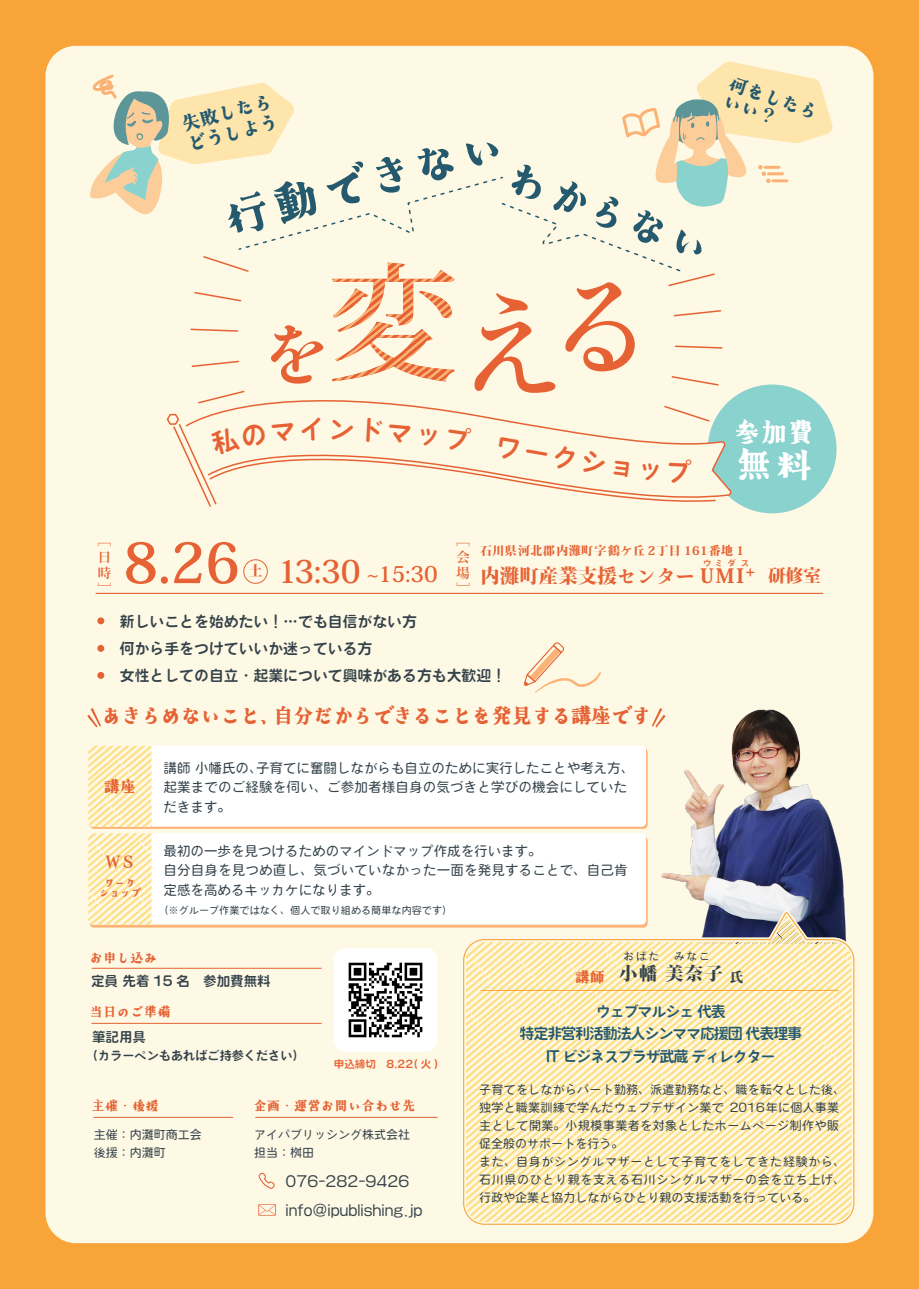
<style>
.page{position:relative;width:919px;height:1289px;background:#fff}
.page>*{position:absolute;margin:0;border:0;box-sizing:border-box;transform-origin:0 0}
.t1{font:500 114.75px "Ryo Disp Plus N";color:#e66234}
.t2{font:700 55.5px "Ryo Disp Plus N";color:#e66234}
.t3{font:45.6px "aosagi";color:#255a6e}
.t4{font:41.25px "aosagi";color:#255a6e}
.t5{font:36px "aosagi";color:#fff}
.t6{font:27px "aosagi";color:#fff}
.t7{font:700 21.75px "Ryo Disp Plus N";color:#e66234}
.t8{font:21.45px "aosagi";letter-spacing:-.075em;color:#e66234}
.t9{font:800 19.5px "Ryo Disp Plus N";color:#e66234}
.t10{font:19.5px/21px "aosagi";color:#255a6e}
.t11{font:800 18px "Ryo Disp Plus N";color:#35434b}
.t12{font:16.5px "aosagi";color:#e66234}
.t13{font:15px/22.5px "VDL V7 Maru Gothic Bold";letter-spacing:-.075em;color:#255a6e;text-align:center}
.t14{font:15px/28.5px "VDL V7 Maru Gothic Medium";color:#35434b}
.t15{font:14.85px/27px "VDL V7 Maru Gothic Bold";color:#35434b}
.t16{font:800 14.1px "Ryo Disp Plus N";color:#e66234}
.t17{font:13.5px/19.5px "VDL V7 Maru Gothic Medium";color:#35434b}
.t18{font:13.5px "aosagi";color:#e66234}
.t19{font:13.5px "VDL V7 Maru Gothic Bold";color:#35434b}
.t20{font:700 13.5px/16.2px "Ryo Disp Plus N";color:#e66234;text-align:justify}
.t21{font:12.15px "VDL V7 Maru Gothic Bold";color:#35434b}
.t22{font:12px/18px "VDL V7 Maru Gothic Medium";letter-spacing:.02em;color:#35434b}
.t23{font:12px/18px "VDL V7 Maru Gothic Medium";color:#35434b}
.t24{font:800 12px "Ryo Disp Plus N";letter-spacing:.025em;color:#e66234}
.t25{font:10.5px "VDL V7 Maru Gothic Bold";color:#e66234}
.t26{font:10.5px/10.5px "aosagi";color:#e66234;text-align:center}
.t27{font:10.5px "VDL V7 Maru Gothic Medium";letter-spacing:.2em;color:#35434b}
.t28{font:10.2px "VDL V7 Maru Gothic Medium";color:#35434b}
.t29{font:8.1px "VDL V7 Maru Gothic Bold";color:#e66234;scale:1.11 1}
.s1{font-weight:700;font-size:67.65px}
.s2{font-size:127.5px}
.s3{font-size:31.5px}
.s4{font-size:17.55px}
.s5{font-family:"Koz Go Pr 6 N"}
.s6{font-size:13.5px}
</style>
<div class="page">
<div style="left:0;top:0;width:918px;height:1288px;background:#f9a439"></div>
<div style="left:45px;top:46px;width:828px;height:1197px;background:#fef9e5;border-radius:30px"></div>
<div style="left:90px;top:748px;width:557px;height:80px;background:#fde7d4;border-radius:4px"></div>
<svg style="left:90px;top:836px;width:557px;height:91px"></svg>
<img style="left:630px;top:677px;width:244px;height:266px">
<div style="left:243px;top:559px;width:25px;height:24px;border:1px solid #e66234;border-radius:50%"></div>
<svg style="left:459px;top:907px;width:399px;height:300px"></svg>
<svg style="left:462px;top:911px;width:392px;height:314px"></svg>
<div style="left:88px;top:745px;width:558px;height:81px;background:#fff;border-radius:4px"></div>
<div style="left:88px;top:833px;width:558px;height:91px;background:#fff;border-radius:4px"></div>
<svg style="left:88px;top:745px;width:63px;height:81px;background:#feedbd"></svg>
<svg style="left:88px;top:833px;width:63px;height:91px;background:#feedbd"></svg>
<div style="left:334px;top:948px;width:103px;height:103px;background:#fff;border-radius:11px"></div>
<img style="left:348px;top:962px;width:75px;height:76px">
<hr style="left:96px;top:593px;width:726px;height:1px;background:#e66234">
<hr style="left:481px;top:990px;width:357px;height:1px;background:#f9a439">
<div style="left:97px;top:617px;width:7px;height:7px;background:#e66234;border-radius:50%"></div>
<div style="left:97px;top:645px;width:7px;height:7px;background:#e66234;border-radius:50%"></div>
<div style="left:97px;top:672px;width:7px;height:7px;background:#e66234;border-radius:50%"></div>
<hr style="left:92px;top:967px;width:229px;height:1px;background:#e66234">
<hr style="left:92px;top:1022px;width:229px;height:1px;background:#e66234">
<hr style="left:94px;top:1116px;width:139px;height:1px;background:#e66234">
<hr style="left:256px;top:1116px;width:181px;height:1px;background:#e66234">
<svg style="left:524px;top:642px;width:77px;height:51px"></svg>
<svg style="left:258px;top:1172px;width:17px;height:16px"></svg>
<svg style="left:258px;top:1204px;width:18px;height:11px"></svg>
<svg style="left:651px;top:708px;width:14px;height:19px"></svg>
<svg style="left:87px;top:708px;width:14px;height:19px"></svg>
<svg style="left:90px;top:61px;width:743px;height:447px"></svg>
<h3 class="t10" style="left:179px;top:115px;width:95px;rotate:-15deg">失敗したらどうしよう</h3>
<h3 class="t3" style="left:218px;top:193px;width:290px;rotate:-15deg">行動できない</h3>
<h3 class="t4" style="left:518px;top:151px;width:215px;rotate:21deg">わからない</h3>
<h1 class="t1" style="left:261px;top:262px;width:401px"><span class="s1">を</span><span class="s2">変</span>える</h1>
<h3 class="t10" style="left:731px;top:75px;width:95px;line-height:17.9px;rotate:18deg">何をしたらいい？</h3>
<h3 class="t6" style="left:733px;top:416px;width:82px">参加費</h3>
<h3 class="t5" style="left:736px;top:443px;width:77px">無料</h3>
<h2 class="t2" style="left:123px;top:527px;width:118px">8.26</h2>
<p class="t20" style="left:98px;top:532px;width:15px">［日時］</p>
<p class="t20" style="left:456px;top:532px;width:15px">［会場］</p>
<p class="t16" style="left:248px;top:561px;width:16px">土</p>
<h3 class="t7" style="left:278px;top:560px;width:161px"><span class="s3">13:30</span> ~15:30</h3>
<p class="t24" style="left:480px;top:542px;width:265px">石川県河北郡内灘町字鶴ケ丘 2丁目 161番地 1</p>
<p class="t29" style="left:702px;top:557px;width:44px">ウミダス</p>
<h3 class="t9" style="left:480px;top:562px;width:342px">内灘町産業支援センター UMI<sup>＋　</sup> <span class="s4">研修室</span></h3>
<p class="t15" style="left:120px;top:607px;width:388px">新しいことを始めたい！…でも自信がない方<br>何から手をつけていいか迷っている方<br>女性としての自立・起業について興味がある方も大歓迎！</p>
<h3 class="t8" style="left:101px;top:703px;width:552px">あきらめないこと、自分だからできることを発見する講座です</h3>
<h3 class="t12" style="left:103px;top:776px;width:34px">講座</h3>
<h3 class="t12" style="left:105px;top:852px;width:32px">WS</h3>
<p class="t26" style="left:99px;top:877px;width:43px">ワークショップ</p>
<p class="t17" style="left:163px;top:757px;width:472px">講師 小幡氏の、子育てに奮闘しながらも自立のために実行したことや考え方、起業までのご経験を伺い、ご参加者様自身の気づきと学びの機会にしていただきます。</p>
<p class="t17" style="left:163px;top:839px;width:465px">最初の一歩を見つけるためのマインドマップ作成を行います。<br>自分自身を見つめ直し、気づいていなかった一面を発見することで、自己肯定感を高めるキッカケになります。</p>
<p class="t28" style="left:158px;top:903px;width:295px">（<span class="s5">※</span>グループ作業ではなく、個人で取り組める簡単な内容です）</p>
<p class="t18" style="left:90px;top:950px;width:69px">お申し込み</p>
<p class="t19" style="left:91px;top:971px;width:181px">定員 先着 15 名　参加費無料</p>
<p class="t18" style="left:90px;top:1004px;width:83px">当日のご準備</p>
<p class="t19" style="left:92px;top:1027px;width:56px">筆記用具</p>
<p class="t21" style="left:86px;top:1046px;width:220px">（カラーペンもあればご持参ください）</p>
<p class="t25" style="left:334px;top:1056px;width:107px">申込締切　8.22( 火 )</p>
<p class="t18" style="left:91px;top:1098px;width:69px">主催・後援</p>
<p class="t18" style="left:253px;top:1098px;width:164px">企画・運営お問い合わせ先</p>
<p class="t23" style="left:94px;top:1124px;width:121px">主催：内灘町商工会　後援：内灘町</p>
<p class="t23" style="left:254px;top:1124px;width:157px">アイパブリッシング株式会社担当：桝田</p>
<p class="t14" style="left:285px;top:1166px;width:138px">076-282-9426 info@ipublishing.jp</p>
<p class="t27" style="left:623px;top:949px;width:88px">おばた　みなこ</p>
<h3 class="t11" style="left:575px;top:961px;width:170px"><sub>講師</sub> 小幡 美奈子 <span class="s6">氏</span></h3>
<p class="t13" style="left:519px;top:998px;width:284px">ウェブマルシェ 代表<br>特定非営利活動法人シンママ応援団 代表理事<br>IT ビジネスプラザ武蔵 ディレクター</p>
<p class="t22" style="left:479px;top:1079px;width:367px">子育てをしながらパート勤務、派遣勤務など、職を転々とした後、独学と職業訓練で学んだウェブデザイン業で 2016年に個人事業主として開業。小規模事業者を対象としたホームページ制作や販促全般のサポートを行う。<br>また、自身がシングルマザーとして子育てをしてきた経験から、石川県のひとり親を支える石川シングルマザーの会を立ち上げ、行政や企業と協力しながらひとり親の支援活動を行っている。</p>
</div>
